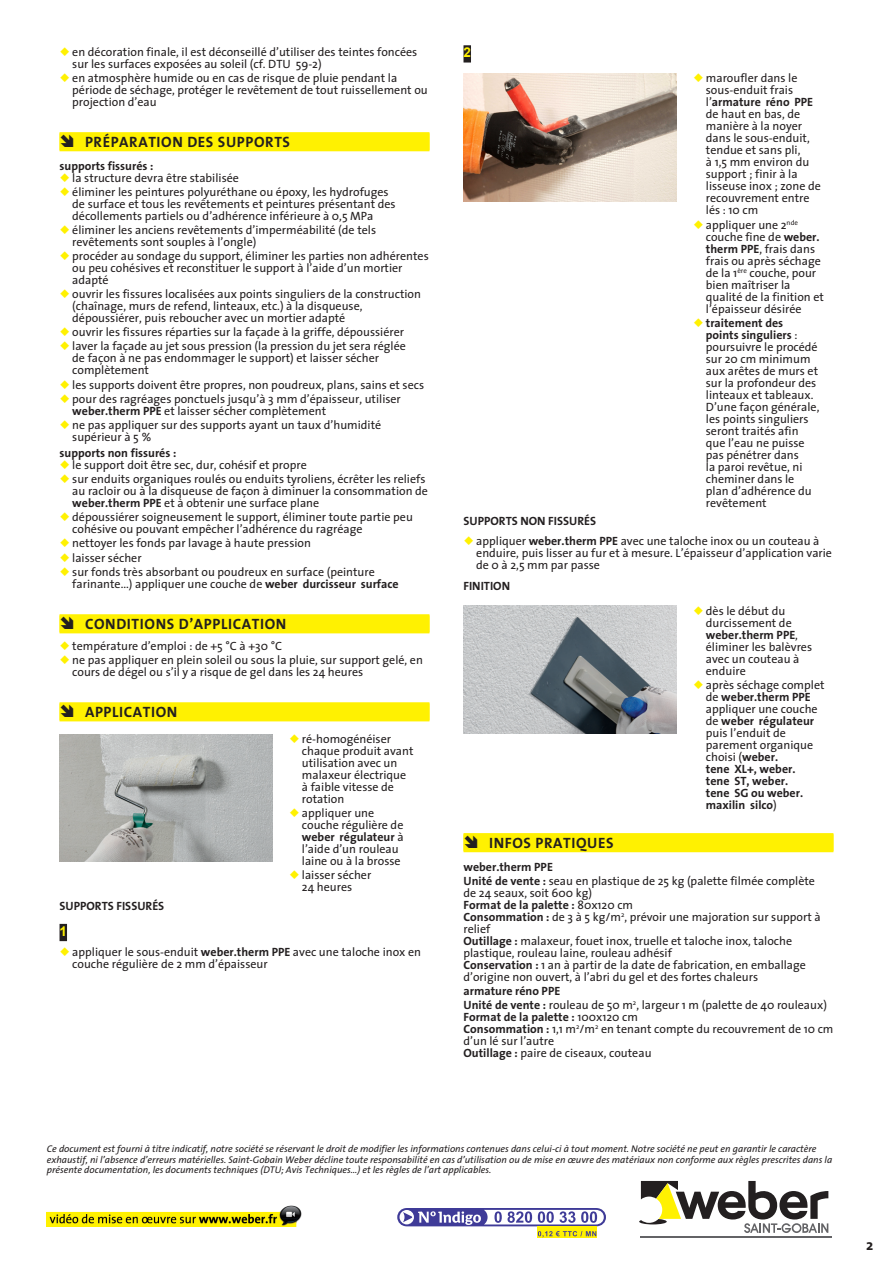
<style>
.page{position:relative;width:893px;height:1263px;background:#fff}
.page>*{position:absolute;margin:0;border:0;box-sizing:border-box;transform-origin:0 0}
.t1{font:700 15px "The Sans";letter-spacing:.04em;color:#231f20}
.TITRE_PARAGRAPHE{font:700 13.5px "Arial";color:#fff101}
.TEXTE{font:12px/12px "The Sans";color:#231f20}
.TEXTE-2{font:700 12px/12px "The Sans";color:#231f20}
.TITRE_PARAGRAPHE-2{font:700 12px "The Sans";color:#231f20}
.mention_legale{font:italic 9.75px/10.5px "The Sans";color:#231f20}
.s1{color:#fff101}
.s2{font-weight:700}
.s3{font-weight:400}
</style>
<div class="page">
<div style="left:60px;top:133px;width:369px;height:18px;background:#fff101"></div>
<div style="left:60px;top:132px;width:369px;height:18px;background:#fff101"></div>
<div style="left:60px;top:615px;width:369px;height:18px;background:#fff101"></div>
<div style="left:60px;top:614px;width:369px;height:18px;background:#fff101"></div>
<div style="left:60px;top:703px;width:369px;height:18px;background:#fff101"></div>
<div style="left:60px;top:702px;width:369px;height:18px;background:#fff101"></div>
<div style="left:60px;top:924px;width:7px;height:17px;background:#231f20"></div>
<img style="left:60px;top:734px;width:212px;height:128px">
<div style="left:463px;top:45px;width:8px;height:18px;background:#231f20"></div>
<div style="left:463px;top:834px;width:370px;height:18px;background:#fff101"></div>
<div style="left:463px;top:833px;width:370px;height:18px;background:#fff101"></div>
<img style="left:463px;top:74px;width:213px;height:127px">
<img style="left:463px;top:606px;width:213px;height:127px">
<hr style="left:641px;top:1236px;width:191px;height:1px;background:#636366">
<svg style="left:639px;top:1181px;width:189px;height:52px"></svg>
<img style="left:47px;top:1205px;width:255px;height:22px">
<svg style="left:397px;top:1208px;width:209px;height:29px"></svg>
<p class="TEXTE" style="left:72px;top:45px;width:347px;text-indent:-13px"><span class="s1">○</span> en décoration finale, il est déconseillé d’utiliser des teintes foncées sur les surfaces exposées au soleil (cf. DTU 59-2)</p>
<p class="TEXTE" style="left:72px;top:71px;width:357px;text-indent:-13px"><span class="s1">○</span> en atmosphère humide ou en cas de risque de pluie pendant la période de séchage, protéger le revêtement de tout ruissellement ou projection d’eau</p>
<p class="t1" style="left:85px;top:129px;width:207px">PRÉPARATION DES SUPPORTS</p>
<p class="TEXTE-2" style="left:60px;top:159px;width:95px">supports fissurés :</p>
<p class="TEXTE" style="left:60px;top:171px;width:181px"><span class="s1">○</span> la structure devra être stabilisée</p>
<p class="TEXTE" style="left:72px;top:185px;width:325px;text-indent:-13px"><span class="s1">○</span> éliminer les peintures polyuréthane ou époxy, les hydrofuges de surface et tous les revêtements et peintures présentant des décollements partiels ou d’adhérence inférieure à 0,5 MPa</p>
<p class="TEXTE" style="left:72px;top:223px;width:305px;text-indent:-13px"><span class="s1">○</span> éliminer les anciens revêtements d’imperméabilité (de tels revêtements sont souples à l’ongle)</p>
<p class="TEXTE" style="left:72px;top:250px;width:358px;text-indent:-13px"><span class="s1">○</span> procéder au sondage du support, éliminer les parties non adhérentes ou peu cohésives et reconstituer le support à l’aide d’un mortier adapté</p>
<p class="TEXTE" style="left:72px;top:288px;width:350px;text-indent:-13px"><span class="s1">○</span> ouvrir les fissures localisées aux points singuliers de la construction (chaînage, murs de refend, linteaux, etc.) à la disqueuse, dépoussiérer, puis reboucher avec un mortier adapté</p>
<p class="TEXTE" style="left:60px;top:326px;width:346px"><span class="s1">○</span> ouvrir les fissures réparties sur la façade à la griffe, dépoussiérer</p>
<p class="TEXTE" style="left:72px;top:340px;width:335px;text-indent:-13px"><span class="s1">○</span> laver la façade au jet sous pression (la pression du jet sera réglée de façon à ne pas endommager le support) et laisser sécher complètement</p>
<p class="TEXTE" style="left:60px;top:378px;width:366px"><span class="s1">○</span> les supports doivent être propres, non poudreux, plans, sains et secs</p>
<p class="TEXTE" style="left:72px;top:392px;width:330px;text-indent:-13px"><span class="s1">○</span> pour des ragréages ponctuels jusqu’à 3 mm d’épaisseur, utiliser <span class="s2">weber.therm PPE</span> et laisser sécher complètement</p>
<p class="TEXTE" style="left:72px;top:418px;width:310px;text-indent:-13px"><span class="s1">○</span> ne pas appliquer sur des supports ayant un taux d’humidité supérieur à 5 %</p>
<p class="TEXTE-2" style="left:60px;top:447px;width:118px">supports non fissurés :</p>
<p class="TEXTE" style="left:60px;top:459px;width:249px"><span class="s1">○</span> le support doit être sec, dur, cohésif et propre</p>
<p class="TEXTE" style="left:72px;top:473px;width:357px;text-indent:-13px"><span class="s1">○</span> sur enduits organiques roulés ou enduits tyroliens, écrêter les reliefs au racloir ou à la disqueuse de façon à diminuer la consommation de <span class="s2">weber.therm PPE</span> et à obtenir une surface plane</p>
<p class="TEXTE" style="left:72px;top:511px;width:342px;text-indent:-13px"><span class="s1">○</span> dépoussiérer soigneusement le support, éliminer toute partie peu cohésive ou pouvant empêcher l’adhérence du ragréage</p>
<p class="TEXTE" style="left:60px;top:537px;width:253px"><span class="s1">○</span> nettoyer les fonds par lavage à haute pression</p>
<p class="TEXTE" style="left:60px;top:551px;width:84px"><span class="s1">○</span> laisser sécher</p>
<p class="TEXTE" style="left:72px;top:565px;width:328px;text-indent:-13px"><span class="s1">○</span> sur fonds très absorbant ou poudreux en surface (peinture farinante...) appliquer une couche de <span class="s2">weber durcisseur surface</span></p>
<p class="t1" style="left:85px;top:611px;width:203px">CONDITIONS D’APPLICATION</p>
<p class="TEXTE" style="left:60px;top:639px;width:224px"><span class="s1">○</span> température d’emploi : de +5 °C à +30 °C</p>
<p class="TEXTE" style="left:72px;top:653px;width:352px;text-indent:-13px"><span class="s1">○</span> ne pas appliquer en plein soleil ou sous la pluie, sur support gelé, en cours de dégel ou s’il y a risque de gel dans les 24 heures</p>
<p class="t1" style="left:85px;top:699px;width:94px">APPLICATION</p>
<p class="TEXTE" style="left:302px;top:732px;width:113px;text-indent:-13px"><span class="s1">○</span> ré-homogénéiser chaque produit avant utilisation avec un malaxeur électrique à faible vitesse de rotation</p>
<p class="TEXTE" style="left:302px;top:807px;width:103px;text-indent:-13px"><span class="s1">○</span> appliquer une couche régulière de <span class="s2">weber régulateur</span> à l’aide d’un rouleau laine ou à la brosse</p>
<p class="TEXTE" style="left:289px;top:869px;width:84px;text-align:center"><span class="s1">○</span> laisser sécher<br>24 heures</p>
<p class="TITRE_PARAGRAPHE-2" style="left:60px;top:895px;width:106px">SUPPORTS FISSURÉS</p>
<p class="TITRE_PARAGRAPHE" style="left:60px;top:922px;width:9px">1</p>
<p class="TEXTE" style="left:72px;top:945px;width:350px;text-indent:-13px"><span class="s1">○</span> appliquer le sous-enduit <span class="s2">weber.therm PPE</span> avec une taloche inox en couche régulière de 2 mm d’épaisseur</p>
<p class="TITRE_PARAGRAPHE" style="left:463px;top:44px;width:9px">2</p>
<p class="TEXTE" style="left:706px;top:72px;width:117px;text-indent:-13px"><span class="s1">○</span> maroufler dans le sous-enduit frais l’<span class="s2">armature réno PPE </span>de haut en bas, de manière à la noyer dans le sous-enduit, tendue et sans pli,<br>à 1,5 mm environ du support ; finir à la lisseuse inox ; zone de recouvrement entre lés : 10 cm</p>
<p class="TEXTE" style="left:706px;top:218px;width:120px;text-indent:-13px"><span class="s1">○</span> appliquer une 2<sup>nde </sup>couche fine de <span class="s2">weber. therm PPE</span>, frais dans frais ou après séchage de la 1<sup>ère</sup> couche, pour bien maîtriser la qualité de la finition et l’épaisseur désirée</p>
<p class="TEXTE" style="left:706px;top:316px;width:115px;text-indent:-13px"><span class="s1">○</span> <span class="s2">traitement des<br>points singuliers</span> : poursuivre le procédé sur 20 cm minimum aux arêtes de murs et sur la profondeur des linteaux et tableaux.<br>D’une façon générale, les points singuliers seront traités afin que l’eau ne puisse pas pénétrer dans<br>la paroi revêtue, ni cheminer dans le plan d’adhérence du revêtement</p>
<p class="TITRE_PARAGRAPHE-2" style="left:463px;top:511px;width:134px">SUPPORTS NON FISSURÉS</p>
<p class="TEXTE" style="left:476px;top:534px;width:357px;text-indent:-13px"><span class="s1">○</span> appliquer <span class="s2">weber.therm PPE</span> avec une taloche inox ou un couteau à enduire, puis lisser au fur et à mesure. L’épaisseur d’application varie de 0 à 2,5 mm par passe</p>
<p class="TITRE_PARAGRAPHE-2" style="left:463px;top:575px;width:48px">FINITION</p>
<p class="TEXTE" style="left:706px;top:604px;width:108px;text-indent:-13px"><span class="s1">○</span> dès le début du durcissement de <span class="s2">weber.therm PPE</span>, éliminer les balèvres avec un couteau à enduire</p>
<p class="TEXTE-2" style="left:706px;top:678px;width:120px;text-indent:-13px"><span class="s1">○</span> <span class="s3">après séchage complet de</span> weber.therm PPE <span class="s3">appliquer une couche de</span> weber régulateur <span class="s3">puis l’enduit de parement organique choisi (</span>weber.<br>tene XL+, weber.<br>tene ST, weber.<br>tene SG ou weber. maxilin silco<span class="s3">)</span></p>
<p class="t1" style="left:489px;top:830px;width:126px">INFOS PRATIQUES</p>
<p class="TEXTE-2" style="left:463px;top:860px;width:91px">weber.therm PPE</p>
<p class="TEXTE" style="left:463px;top:874px;width:359px"><span class="s2">Unité de vente :</span> seau en plastique de 25 kg (palette filmée complète de 24 seaux, soit 600 kg)<br><span class="s2">Format de la palette :</span> 80x120 cm<br><span class="s2">Consommation :</span> de 3 à 5 kg/m<sup>2</sup>, prévoir une majoration sur support à relief<br><span class="s2">Outillage :</span> malaxeur, fouet inox, truelle et taloche inox, taloche plastique, rouleau laine, rouleau adhésif<br><span class="s2">Conservation :</span> 1 an à partir de la date de fabrication, en emballage d’origine non ouvert, à l’abri du gel et des fortes chaleurs</p>
<p class="TEXTE-2" style="left:463px;top:984px;width:98px">armature réno PPE</p>
<p class="TEXTE" style="left:463px;top:998px;width:371px"><span class="s2">Unité de vente :</span> rouleau de 50 m<sup>2</sup>, largeur 1 m (palette de 40 rouleaux)<br><span class="s2">Format de la palette :</span> 100x120 cm<br><span class="s2">Consommation :</span> 1,1 m<sup>2</sup>/m<sup>2</sup> en tenant compte du recouvrement de 10 cm d’un lé sur l’autre<br><span class="s2">Outillage :</span> paire de ciseaux, couteau</p>
<p class="mention_legale" style="left:47px;top:1143px;width:787px">Ce document est fourni à titre indicatif, notre société se réservant le droit de modifier les informations contenues dans celui-ci à tout moment. Notre société ne peut en garantir le caractère exhaustif, ni l’absence d’erreurs matérielles. Saint-Gobain Weber décline toute responsabilité en cas d’utilisation ou de mise en œuvre des matériaux non conforme aux règles prescrites dans la présente documentation, les documents techniques (DTU; Avis Techniques…) et les règles de l’art applicables.</p>
<p class="t1" style="left:866px;top:1232px;width:9px">2</p>
</div>
